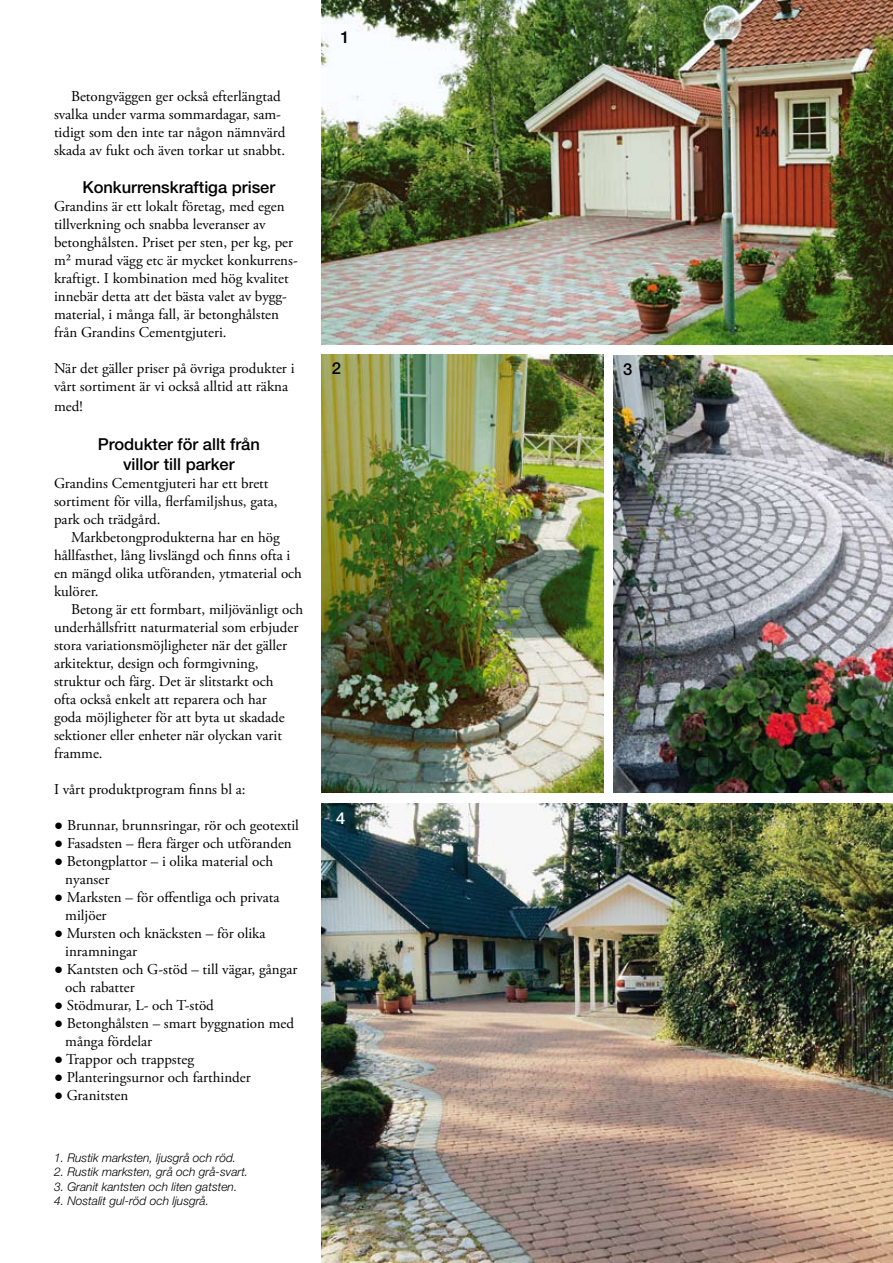
<style>
.page{position:relative;width:893px;height:1263px;background:#fff}
.page>*{position:absolute;margin:0;border:0;box-sizing:border-box;transform-origin:0 0}
.t1{font:500 16.5px/19.8px "Helvetica Neue";color:#000;text-align:center}
.t2{font:500 16.5px "Helvetica Neue";color:#fff}
.t3{font:15px/18px "Adobe Garamond Pro";color:#000}
.t4{font:italic 300 12px "Helvetica Neue";color:#000}
.s1{font-family:"Arial"}
</style>
<div class="page">
<img style="left:322px;top:0;width:571px;height:344px">
<img style="left:322px;top:803px;width:571px;height:460px">
<img style="left:613px;top:355px;width:280px;height:437px">
<img style="left:322px;top:355px;width:282px;height:437px">
<p class="t3" style="left:54px;top:88px;width:233px;text-indent:17px">Betongväggen ger också efterlängtad svalka under varma sommardagar, sam&shy;tidigt som den inte tar någon nämnvärd skada av fukt och även torkar ut snabbt.</p>
<p class="t1" style="left:82px;top:177px;width:194px">Konkurrenskraftiga priser</p>
<p class="t3" style="left:54px;top:198px;width:245px">Grandins är ett lokalt företag, med egen tillverkning och snabba leveranser av betonghålsten. Priset per sten, per kg, per m² murad vägg etc är mycket konkurrens&shy;kraftigt. I kombination med hög kvalitet innebär detta att det bästa valet av bygg&shy;material, i många fall, är betonghålsten från Grandins Cementgjuteri.</p>
<p class="t3" style="left:54px;top:360px;width:242px">När det gäller priser på övriga produkter i vårt sortiment är vi också alltid att räkna</p>
<p class="t3" style="left:54px;top:398px;width:30px">med!</p>
<p class="t1" style="left:98px;top:434px;width:164px">Produkter för allt från villor till parker</p>
<p class="t3" style="left:54px;top:475px;width:225px">Grandins Cementgjuteri har ett brett sortiment för villa, flerfamiljshus, gata, park och trädgård.</p>
<p class="t3" style="left:54px;top:529px;width:250px;text-indent:17px">Markbetongprodukterna har en hög hållfasthet, lång livslängd och finns ofta i en mängd olika utföranden, ytmaterial och kulörer.</p>
<p class="t3" style="left:54px;top:601px;width:251px;text-indent:17px">Betong är ett formbart, miljövänligt och underhållsfritt naturmaterial som erbjuder stora variationsmöjligheter när det gäller arkitektur, design och formgivning, struktur och färg. Det är slitstarkt och<br>ofta också enkelt att reparera och har<br>goda möjligheter för att byta ut skadade sektioner eller enheter när olyckan varit framme.</p>
<p class="t3" style="left:54px;top:781px;width:193px">I vårt produktprogram finns bl a:</p>
<p class="t3" style="left:54px;top:817px;width:246px"><span class="s1">●</span> Brunnar, brunnsringar, rör och geotextil</p>
<p class="t3" style="left:54px;top:835px;width:239px"><span class="s1">●</span> Fasadsten – flera färger och utföranden</p>
<p class="t3" style="left:65px;top:853px;width:210px;text-indent:-11px"><span class="s1">●</span> Betongplattor – i olika material och nyanser</p>
<p class="t3" style="left:65px;top:889px;width:216px;text-indent:-11px"><span class="s1">●</span> Marksten – för offentliga och privata miljöer</p>
<p class="t3" style="left:65px;top:925px;width:202px;text-indent:-11px"><span class="s1">●</span> Mursten och knäcksten – för olika inramningar</p>
<p class="t3" style="left:65px;top:961px;width:234px;text-indent:-11px"><span class="s1">●</span> Kantsten och G-stöd – till vägar, gångar och rabatter</p>
<p class="t3" style="left:54px;top:997px;width:161px"><span class="s1">●</span> Stödmurar, L- och T-stöd</p>
<p class="t3" style="left:65px;top:1015px;width:230px;text-indent:-11px"><span class="s1">●</span> Betonghålsten – smart byggnation med många fördelar</p>
<p class="t3" style="left:54px;top:1051px;width:142px"><span class="s1">●</span> Trappor och trappsteg</p>
<p class="t3" style="left:54px;top:1069px;width:198px"><span class="s1">●</span> Planteringsurnor och farthinder</p>
<p class="t3" style="left:54px;top:1087px;width:76px"><span class="s1">●</span> Granitsten</p>
<p class="t4" style="left:54px;top:1150px;width:184px">1. Rustik marksten, ljusgrå och röd.</p>
<p class="t4" style="left:54px;top:1165px;width:196px">2. Rustik marksten, grå och grå-svart.</p>
<p class="t4" style="left:54px;top:1179px;width:185px">3. Granit kantsten och liten gatsten.</p>
<p class="t4" style="left:54px;top:1194px;width:157px">4. Nostalit gul-röd och ljusgrå.</p>
<p class="t1" style="left:340px;top:27px;width:11px">1</p>
<p class="t1" style="left:332px;top:358px;width:11px">2</p>
<p class="t1" style="left:623px;top:359px;width:11px">3</p>
<p class="t2" style="left:336px;top:808px;width:11px">4</p>
</div>
